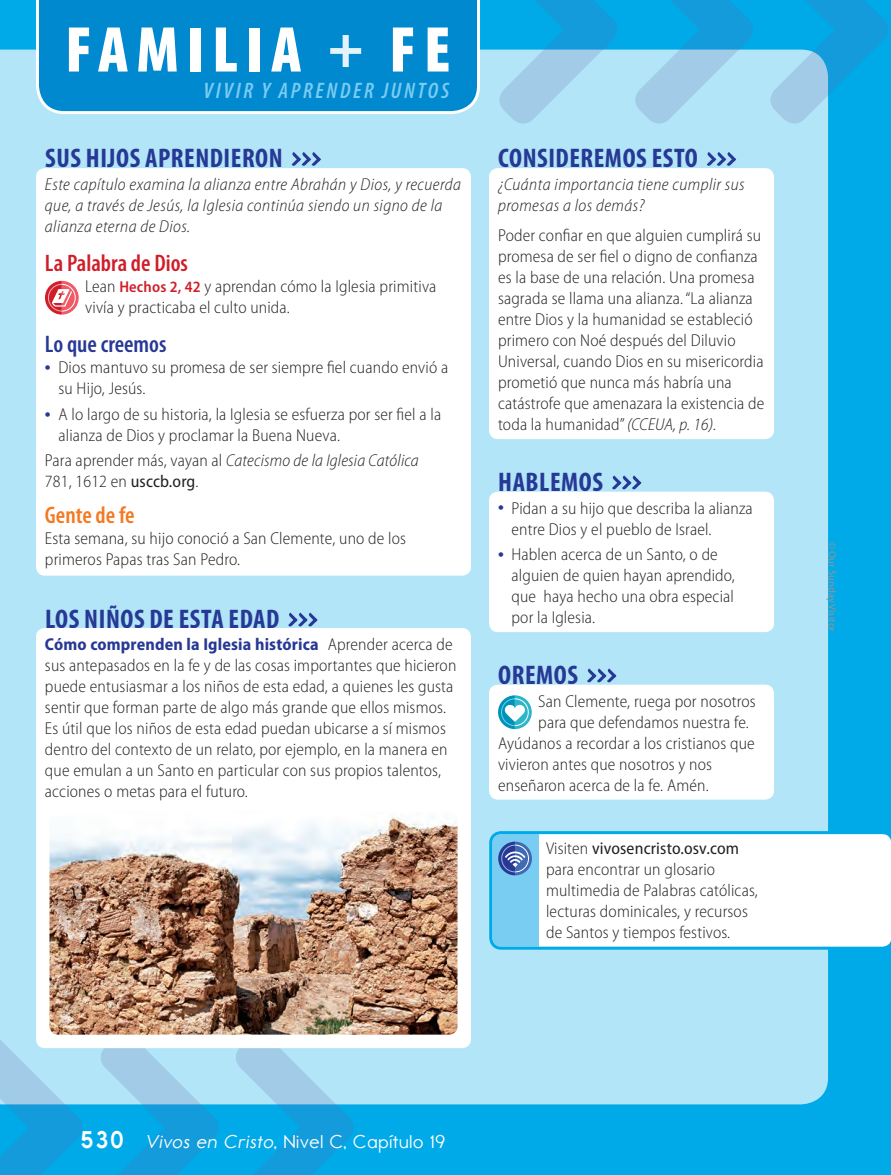
<style>
.page{position:relative;width:891px;height:1175px;background:#00a9e7}
.page>*{position:absolute;margin:0;border:0;box-sizing:border-box;transform-origin:0 0}
.t1{font:900 condensed 65.25px "Myriad Pro";letter-spacing:.12em;color:#fff}
.t2{font:700 condensed 27px "Myriad Pro";letter-spacing:.02em;color:#273895}
.t3{font:600 condensed 24px "Myriad Pro";color:#d01e29}
.t4{font:600 condensed 24px "Myriad Pro";color:#273895}
.t5{font:600 condensed 24px "Myriad Pro";color:#f47921}
.t6{font:italic 600 condensed 22.5px "Myriad Pro";letter-spacing:.12em;color:#79ccf2}
.t7{font:18.75px "Report School Rg";letter-spacing:.05em;color:#fff}
.t8{font:300 semi-condensed 17.25px/21px "Myriad Pro";letter-spacing:.01em;color:#231f20}
.t9{font:italic 300 semi-condensed 17.25px/21px "Myriad Pro";letter-spacing:.025em;color:#231f20}
.t10{font:10.5px "Myriad Pro";color:#939598}
.s1{font-weight:700;font-stretch:semi-expanded;font-size:60px;color:#e3f3fb}
.s2{font-weight:600;font-size:15.75px;color:#d01e29}
.s3{font-weight:700;font-stretch:normal;color:#273895}
.s4{font-style:italic}
.s5{font-weight:400}
.s6{font-weight:700;color:#273895}
.s7{font-family:"Report School Hv";font-size:24px}
</style>
<div class="page">
<div style="left:0;top:50px;width:828px;height:1054px;background:#b2e5f7"></div>
<svg style="left:493px;top:0;width:130px;height:129px;background:#6dc5eb"></svg>
<div style="left:36px;top:0;width:444px;height:114px;background:#0089cf"></div>
<svg style="left:95px;top:1048px;width:129px;height:127px;background:#50bbe8"></svg>
<svg style="left:230px;top:1048px;width:129px;height:127px;background:#50bbe8"></svg>
<svg style="left:612px;top:475px;width:29px;height:15px"></svg>
<div style="left:489px;top:492px;width:285px;height:140px;background:#fff;border-radius:9px"></div>
<svg style="left:587px;top:668px;width:29px;height:15px"></svg>
<div style="left:489px;top:684px;width:285px;height:115px;background:#fff;border-radius:9px"></div>
<svg style="left:498px;top:695px;width:34px;height:34px"></svg>
<svg style="left:489px;top:831px;width:402px;height:118px"></svg>
<svg style="left:707px;top:152px;width:29px;height:15px"></svg>
<div style="left:489px;top:168px;width:285px;height:271px;background:#fff;border-radius:9px"></div>
<svg style="left:288px;top:612px;width:30px;height:15px"></svg>
<div style="left:36px;top:628px;width:435px;height:420px;background:#fff;border-radius:9px"></div>
<svg style="left:292px;top:152px;width:29px;height:15px"></svg>
<div style="left:36px;top:168px;width:435px;height:408px;background:#fff;border-radius:9px"></div>
<svg style="left:45px;top:281px;width:34px;height:34px"></svg>
<img style="left:49px;top:815px;width:408px;height:219px">
<svg style="left:0;top:1027px;width:84px;height:148px;background:#65bfe6"></svg>
<svg style="left:629px;top:0;width:262px;height:129px;background:#53bde9"></svg>
<h1 class="t1" style="left:65px;top:13px;width:387px">FAMILIA <span class="s1">+</span> FE</h1>
<h3 class="t6" style="left:204px;top:79px;width:247px">VIVIR Y APRENDER JUNTOS</h3>
<h2 class="t2" style="left:45px;top:141px;width:239px">SUS HIJOS APRENDIERON</h2>
<p class="t9" style="left:45px;top:174px;width:418px">Este capítulo examina la alianza entre Abrahán y Dios, y recuerda que, a través de Jesús, la Iglesia continúa siendo un signo de la alianza eterna de Dios.</p>
<h3 class="t3" style="left:45px;top:250px;width:145px">La Palabra de Dios</h3>
<p class="t8" style="left:85px;top:276px;width:353px">Lean <span class="s2">Hechos 2, 42</span> y aprendan cómo la Iglesia primitiva vivía y practicaba el culto unida.</p>
<h3 class="t4" style="left:45px;top:331px;width:123px">Lo que creemos</h3>
<p class="t8" style="left:58px;top:357px;width:391px;text-indent:-14px"><span class="s3">•</span> Dios mantuvo su promesa de ser siempre fiel cuando envió a su Hijo, Jesús.</p>
<p class="t8" style="left:58px;top:404px;width:384px;text-indent:-14px"><span class="s3">•</span> A lo largo de su historia, la Iglesia se esfuerza por ser fiel a la alianza de Dios y proclamar la Buena Nueva.</p>
<p class="t8" style="left:45px;top:450px;width:375px">Para aprender más, vayan al <span class="s4">Catecismo de la Iglesia Católica<br></span>781, 1612 en <span class="s5">usccb.org</span>.</p>
<h3 class="t5" style="left:45px;top:502px;width:91px">Gente de fe</h3>
<p class="t8" style="left:45px;top:528px;width:363px">Esta semana, su hijo conoció a San Clemente, uno de los primeros Papas tras San Pedro.</p>
<h2 class="t2" style="left:45px;top:602px;width:236px">LOS NIÑOS DE ESTA EDAD</h2>
<p class="t8" style="left:45px;top:634px;width:413px"><span class="s6">Cómo comprenden la Iglesia histórica</span> Aprender acerca de sus antepasados en la fe y de las cosas importantes que hicieron puede entusiasmar a los niños de esta edad, a quienes les gusta sentir que forman parte de algo más grande que ellos mismos.<br>Es útil que los niños de esta edad puedan ubicarse a sí mismos dentro del contexto de un relato, por ejemplo, en la manera en que emulan a un Santo en particular con sus propios talentos, acciones o metas para el futuro.</p>
<h2 class="t2" style="left:498px;top:141px;width:201px">CONSIDEREMOS ESTO</h2>
<p class="t9" style="left:498px;top:174px;width:248px">¿Cuánta importancia tiene cumplir sus promesas a los demás?</p>
<p class="t8" style="left:498px;top:225px;width:268px">Poder confiar en que alguien cumplirá su promesa de ser fiel o digno de confianza es la base de una relación. Una promesa sagrada se llama una alianza. “La alianza entre Dios y la humanidad se estableció primero con Noé después del Diluvio Universal, cuando Dios en su misericordia prometió que nunca más habría una catástrofe que amenazara la existencia de toda la humanidad” <span class="s4">(CCEUA, p. 16).</span></p>
<h2 class="t2" style="left:498px;top:465px;width:106px">HABLEMOS</h2>
<p class="t8" style="left:511px;top:498px;width:243px;text-indent:-14px"><span class="s3">•</span> Pidan a su hijo que describa la alianza entre Dios y el pueblo de Israel.</p>
<p class="t8" style="left:511px;top:544px;width:225px;text-indent:-14px"><span class="s3">•</span> Hablen acerca de un Santo, o de alguien de quien hayan aprendido, que haya hecho una obra especial por la Iglesia.</p>
<h2 class="t2" style="left:498px;top:658px;width:81px">OREMOS</h2>
<p class="t8" style="left:538px;top:691px;width:219px">San Clemente, ruega por nosotros</p>
<p class="t8" style="left:538px;top:711px;width:212px">para que defendamos nuestra fe.</p>
<p class="t8" style="left:498px;top:732px;width:258px">Ayúdanos a recordar a los cristianos que</p>
<p class="t8" style="left:498px;top:753px;width:216px">vivieron antes que nosotros y nos</p>
<p class="t8" style="left:498px;top:774px;width:212px">enseñaron acerca de la fe. Amén.</p>
<p class="t8" style="left:546px;top:838px;width:213px">Visiten <span class="s5">vivosencristo.osv.com </span>para encontrar un glosario multimedia de Palabras católicas, lecturas dominicales, y recursos de Santos y tiempos festivos.</p>
<p class="t10" style="left:839px;top:542px;width:91px;rotate:90deg">© Our Sunday Visitor</p>
<p class="t7" style="left:81px;top:1130px;width:365px"><span class="s7">530</span> <span class="s4">Vivos en Cristo</span>, Nivel C, Capítulo 19</p>
</div>
